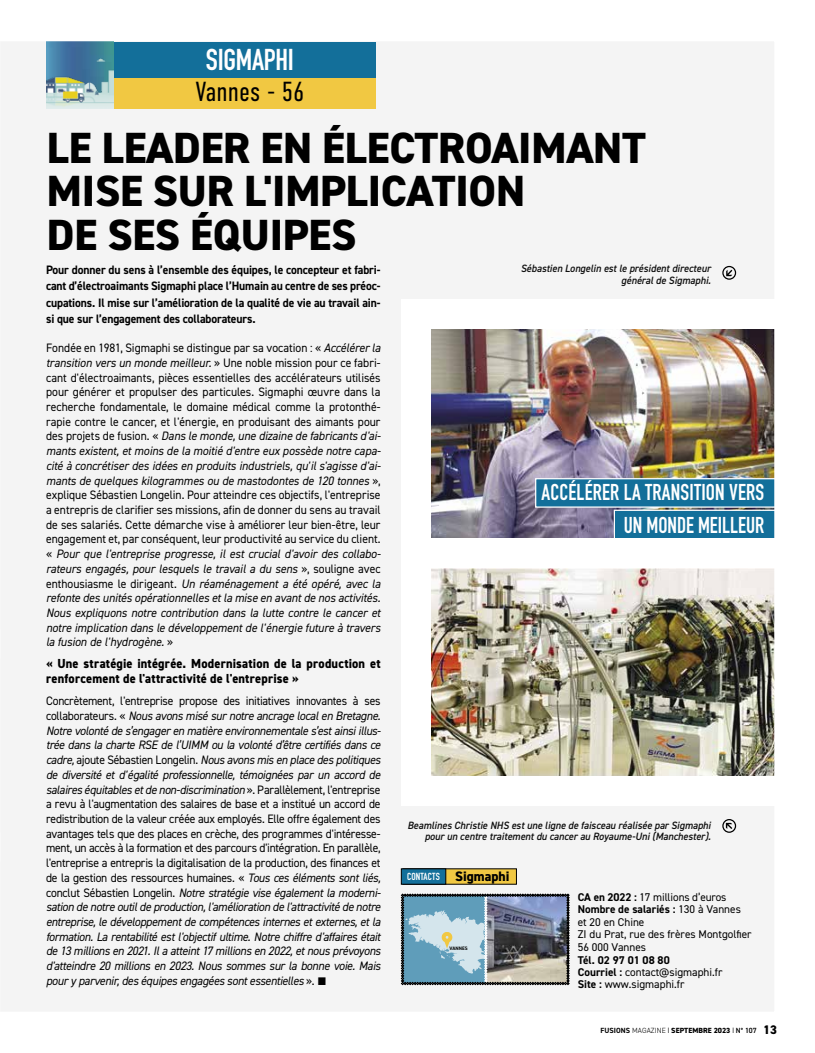
<style>
.page{position:relative;width:815px;height:1053px;background:#fff}
.page>*{position:absolute;margin:0;border:0;box-sizing:border-box;transform-origin:0 0}
.t1{font:800 43.75px/43.8px "DIN2014";letter-spacing:-.005em;color:#000}
.t2{font:700 29.75px "DIN Condensed";letter-spacing:-.01em;color:#fff}
.t3{font:300 27.5px "DIN Condensed";color:#000}
.t4{font:700 22.5px/32.4px "DIN Condensed";letter-spacing:.01em;color:#fff;text-align:right;scale:.95 1}
.t5{font:800 13.12px/15px "DIN2014";letter-spacing:.015em;color:#000;scale:.95 1}
.t6{font:italic 12.25px/14.8px "DIN2014";letter-spacing:-.02em;color:#000;text-align:justify;scale:.95 1}
.t7{font:12.25px/14.8px "DIN2014";color:#000;text-align:justify;scale:.95 1}
.t8{font:700 12.25px/16.2px "DIN2014";letter-spacing:-.01em;color:#000;text-align:justify;scale:.95 1}
.t9{font:11.25px/12.5px "DIN2014";color:#000}
.t10{font:italic 600 10.62px/11.2px "DIN2014";color:#0f0f0f;text-align:right;scale:.95 1}
.t11{font:700 10.12px "DIN Condensed";letter-spacing:.02em;color:#fff}
.t12{font:800 7.5px "DIN2014";letter-spacing:.01em;color:#000}
.t13{font:700 5px "DIN2014";letter-spacing:.01em;color:#000}
.s1{font-style:italic}
.s2{font-style:normal}
.s3{font-family:"DIN2014";font-weight:800;font-size:13.75px;color:#000}
.s4{font-weight:700}
.s5{font-weight:300}
.s6{font-weight:600}
.s7{font-size:12.5px}
</style>
<div class="page">
<img style="left:1px;top:41px;width:774px;height:970px">
<div style="left:401px;top:538px;width:381px;height:29px;background:#fff"></div>
<h2 class="t2" style="left:206px;top:40px;width:90px">SIGMAPHI</h2>
<h3 class="t3" style="left:195px;top:76px;width:111px">Vannes - 56</h3>
<h1 class="t1" style="left:47px;top:126px;width:600px">LE LEADER EN ÉLECTROAIMANT<br>MISE SUR L'IMPLICATION<br>DE SES ÉQUIPES</h1>
<p class="t8" style="left:46px;top:262px;width:354px">Pour donner du sens à l’ensemble des équipes, le concepteur et fabri&shy;cant d’électroaimants Sigmaphi place l’Humain au centre de ses préoc&shy;cupations. Il mise sur l’amélioration de la qualité de vie au travail ain&shy;si que sur l’engagement des collaborateurs.</p>
<p class="t10" style="left:521px;top:263px;width:201px">Sébastien Longelin est le président directeur général de Sigmaphi.</p>
<p class="t7" style="left:46px;top:340px;width:354px">Fondée en 1981, Sigmaphi se distingue par sa vocation : « <span class="s1">Accélérer la transition vers un monde meilleur.</span> » Une noble mission pour ce fabri&shy;cant d'électroaimants, pièces essentielles des accélérateurs utilisés pour générer et propulser des particules. Sigmaphi œuvre dans la recherche fondamentale, le domaine médical comme la protonthé&shy;rapie contre le cancer, et l'énergie, en produisant des aimants pour des projets de fusion. « <span class="s1">Dans le monde, une dizaine de fabricants d'ai&shy;mants existent, et moins de la moitié d'entre eux possède notre capa&shy;cité à concrétiser des idées en produits industriels, qu'il s'agisse d'ai&shy;mants de quelques kilogrammes ou de mastodontes de 120 tonnes</span> », explique Sébastien Longelin. Pour atteindre ces objectifs, l'entreprise a entrepris de clarifier ses missions, afin de donner du sens au travail de ses salariés. Cette démarche vise à améliorer leur bien-être, leur engagement et, par conséquent, leur productivité au service du client. « <span class="s1">Pour que l'entreprise progresse, il est crucial d'avoir des collabo&shy;rateurs engagés, pour lesquels le travail a du sens</span> », souligne avec enthousiasme le dirigeant. <span class="s1">Un réaménagement a été opéré, avec la refonte des unités opérationnelles et la mise en avant de nos activités.<br>Nous expliquons notre contribution dans la lutte contre le cancer et notre implication dans le développement de l'énergie future à travers la fusion de l'hydrogène.</span> »</p>
<p class="t5" style="left:46px;top:656px;width:354px">« Une stratégie intégrée. Modernisation de la production et renforcement de l'attractivité de l'entreprise »</p>
<p class="t6" style="left:46px;top:693px;width:354px"><span class="s2">Concrètement, l'entreprise propose des initiatives innovantes à ses collaborateurs. «</span> Nous avons misé sur notre ancrage local en Bretagne.<br>Notre volonté de s’engager en matière environnementale s’est ainsi illus&shy;trée dans la charte RSE de l’UIMM ou la volonté d’être certifiés dans ce cadre, <span class="s2">ajoute Sébastien Longelin.</span> Nous avons mis en place des politiques de diversité et d'égalité professionnelle, témoignées par un accord de salaires équitables et de non-discrimination <span class="s2">». Parallèlement, l'entreprise a revu à l'augmentation des salaires de base et a institué un accord de redistribution de la valeur créée aux employés. Elle offre également des avantages tels que des places en crèche, des programmes d'intéresse&shy;ment, un accès à la formation et des parcours d'intégration. En parallèle, l'entreprise a entrepris la digitalisation de la production, des finances et de la gestion des ressources humaines. «</span> Tous ces éléments sont liés, <span class="s2">conclut Sébastien Longelin.</span> Notre stratégie vise également la moderni&shy;sation de notre outil de production, l'amélioration de l'attractivité de notre entreprise, le développement de compétences internes et externes, et la formation. La rentabilité est l'objectif ultime. Notre chiffre d'affaires était de 13 millions en 2021. Il a atteint 17 millions en 2022, et nous prévoyons d'atteindre 20 millions en 2023. Nous sommes sur la bonne voie. Mais pour y parvenir, des équipes engagées sont essentielles <span class="s2">».</span> ■</p>
<h3 class="t4" style="left:542px;top:476px;width:236px">ACCÉLÉRER LA TRANSITION VERS<br>UN MONDE MEILLEUR</h3>
<p class="t10" style="left:407px;top:819px;width:321px">Beamlines Christie NHS est une ligne de faisceau réalisée par Sigmaphi pour un centre traitement du cancer au Royaume-Uni (Manchester).</p>
<p class="t11" style="left:407px;top:869px;width:104px">CONTACTS <span class="s3">Sigmaphi</span></p>
<p class="t13" style="left:449px;top:944px;width:20px">VANNES</p>
<p class="t9" style="left:578px;top:890px;width:175px"><span class="s4">CA en 2022 :</span> 17 millions d’euros<br><span class="s4">Nombre de salariés :</span> 130 à Vannes et 20 en Chine<br>ZI du Prat, rue des frères Montgolfier<br>56 000 Vannes</p>
<p class="t9" style="left:578px;top:953px;width:146px;line-height:12.1px"><span class="s4">Tél. 02 97 01 08 80<br>Courriel :</span> contact@sigmaphi.fr<br><span class="s4">Site :</span> www.sigmaphi.fr</p>
<p class="t12" style="left:600px;top:1024px;width:178px"><span class="s4">FUSIONS</span> <span class="s5">MAGAZINE</span> SEPTEMBRE 2023 <span class="s6">N° 107</span> <span class="s7">13</span></p>
</div>
